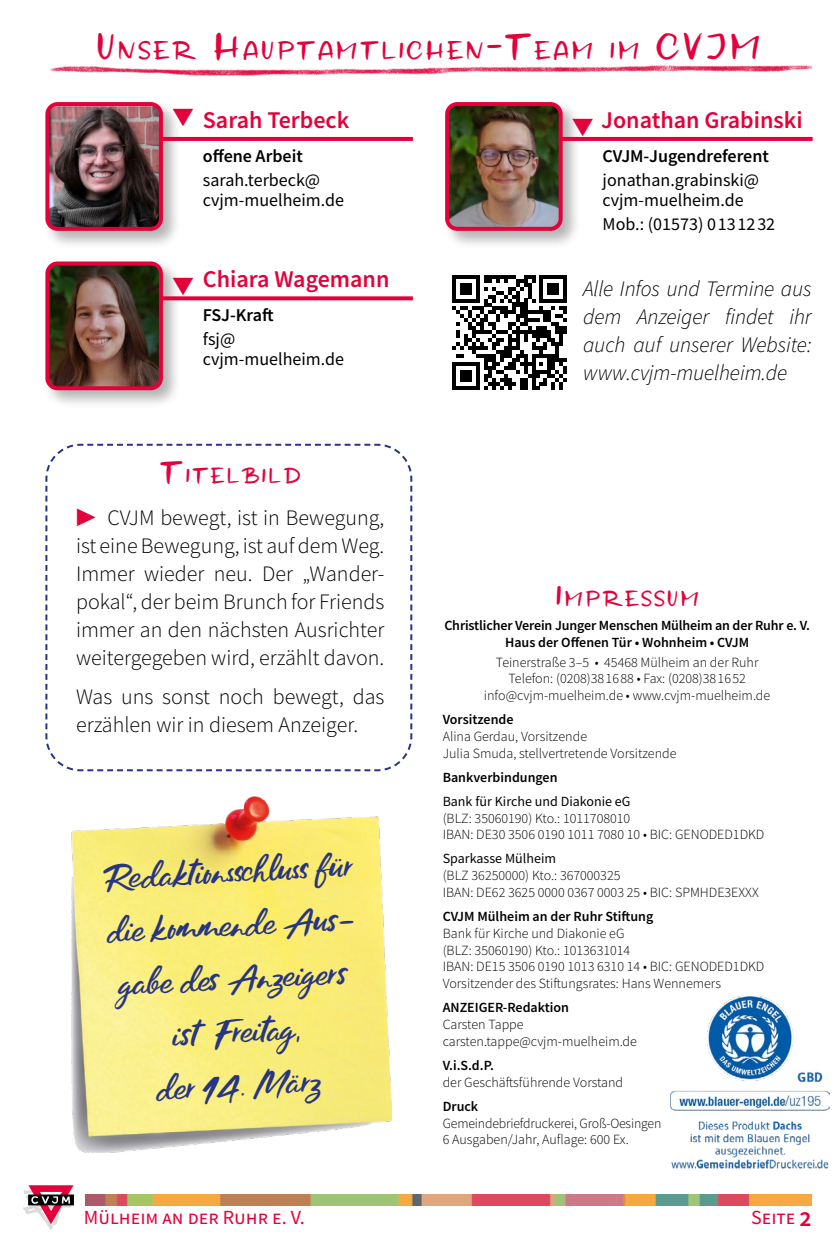
<style>
.page{position:relative;width:840px;height:1242px;background:#fff}
.page>*{position:absolute;margin:0;border:0;box-sizing:border-box;transform-origin:0 0}
.t1{font:26px/53.4px "Los Banditos Script";color:#283583;text-align:center}
.t2{font:600 24px "Source Sans Pro";color:#e4003a}
.t3{font:300 22px/28px "Source Sans Pro";color:#000;text-align:justify}
.t4{font:italic 300 22px/28px "Source Sans Pro";letter-spacing:-.005em;color:#000;text-align:justify}
.t5{font:20px "Source Sans Pro";color:#e4003a}
.t6{font:19.6px "Los Banditos Sans";letter-spacing:.07em;color:#e4003a;scale:1.1 1}
.t7{font:18px/20px "Source Sans Pro";color:#000}
.t8{font:600 18px "Source Sans Pro";color:#000}
.t9{font:16.8px "Los Banditos Sans";letter-spacing:.07em;color:#e4003a;scale:1.1 1}
.t10{font:300 14px/16.8px "Source Sans Pro";color:#000}
.t11{font:600 14px/16.8px "Source Sans Pro";color:#000;text-align:center}
.t12{font:14px "Source Sans Pro";color:#000}
.s1{font-size:28px}
.s2{font-weight:900;font-size:36px}
.s3{font-size:24px}
.s4{color:#e4003a}
.s5{font-weight:600;font-size:26px}
</style>
<div class="page">
<svg style="left:23px;top:1185px;width:50px;height:45px"></svg>
<img style="left:85px;top:1195px;width:726px;height:10px">
<svg style="left:45px;top:443px;width:368px;height:329px"></svg>
<div style="left:42px;top:99px;width:140px;height:151px;background:#000;opacity:.3"></div>
<img style="left:47px;top:107px;width:114px;height:122px">
<div style="left:45px;top:102px;width:118px;height:129px;border:4px solid #e4003a;border-radius:10px"></div>
<svg style="left:159px;top:137px;width:253px;height:4px"></svg>
<div style="left:42px;top:259px;width:140px;height:150px;background:#000;opacity:.3"></div>
<img style="left:47px;top:263px;width:114px;height:125px">
<div style="left:45px;top:261px;width:118px;height:129px;border:4px solid #e4003a;border-radius:10px"></div>
<svg style="left:159px;top:296px;width:253px;height:4px"></svg>
<img style="left:72px;top:796px;width:319px;height:356px">
<img style="left:670px;top:995px;width:158px;height:174px">
<img style="left:50px;top:65px;width:761px;height:11px">
<svg style="left:452px;top:275px;width:115px;height:114px"></svg>
<div style="left:441px;top:99px;width:140px;height:151px;background:#000;opacity:.3"></div>
<img style="left:447px;top:104px;width:113px;height:125px">
<div style="left:445px;top:102px;width:117px;height:129px;border:4px solid #e4003a;border-radius:10px"></div>
<svg style="left:559px;top:137px;width:253px;height:4px"></svg>
<h3 class="t6" style="left:95px;top:41px;width:602px"><span class="s1">U</span>NSER <span class="s1">H</span>AUPTAMTLICHEN<span class="s1">-T</span>EAM IM <span class="s1">CVJM</span></h3>
<h2 class="t2" style="left:170px;top:104px;width:180px"><span class="s2">▼</span> Sarah Terbeck</h2>
<p class="t8" style="left:203px;top:144px;width:101px">offene Arbeit</p>
<p class="t7" style="left:203px;top:170px;width:143px">sarah.terbeck@ cvjm-muelheim.de</p>
<h2 class="t2" style="left:170px;top:263px;width:221px"><span class="s2">▼</span> Chiara Wagemann</h2>
<p class="t8" style="left:203px;top:303px;width:72px">FSJ-Kraft</p>
<p class="t7" style="left:203px;top:329px;width:143px">fsj@ cvjm-muelheim.de</p>
<p class="t9" style="left:159px;top:468px;width:130px"><span class="s3">T</span>ITELBILD</p>
<h3 class="t3" style="left:76px;top:503px;width:310px"><span class="s4">▶</span> CVJM bewegt, ist in Bewegung, ist eine Bewegung, ist auf dem Weg.<br>Immer wieder neu. Der „Wander&shy;pokal“, der beim Brunch for Friends immer an den nächsten Ausrichter weitergegeben wird, erzählt davon.</h3>
<h3 class="t3" style="left:76px;top:683px;width:310px">Was uns sonst noch bewegt, das erzählen wir in diesem Anzeiger.</h3>
<h1 class="t1" style="left:102px;top:853px;width:250px;rotate:-3deg">Redaktionss chluss für die kommende Aus&shy;gabe des Anzeigers ist Freitag,<br>der 14. März</h1>
<h2 class="t2" style="left:569px;top:104px;width:234px"><span class="s2">▼</span> Jonathan Grabinski</h2>
<p class="t8" style="left:602px;top:144px;width:168px">CVJM-Jugendreferent</p>
<p class="t7" style="left:602px;top:170px;width:158px">jonathan.grabinski@ cvjm-muelheim.de</p>
<p class="t7" style="left:602px;top:214px;width:174px">Mob.: (01573) 0131232</p>
<h3 class="t4" style="left:582px;top:275px;width:230px">Alle Infos und Termine aus dem Anzeiger findet ihr auch auf unserer Website: www.cvjm-muelheim.de</h3>
<p class="t9" style="left:554px;top:590px;width:133px"><span class="s3">I</span> MPRESSUM</p>
<p class="t11" style="left:444px;top:616px;width:367px">Christlicher Verein Junger Menschen Mülheim an der Ruhr e. V.<br>Haus der Offenen Tür • Wohnheim • CVJM</p>
<p class="t10" style="left:483px;top:653px;width:288px;text-align:center">Teinerstraße 3–5 • 45468 Mülheim an der Ruhr<br>Telefon: (0208)381688 • Fax: (0208)381652 info@cvjm-muelheim.de • www.cvjm-muelheim.de</p>
<p class="t11" style="left:442px;top:711px;width:72px">Vorsitzende</p>
<p class="t10" style="left:442px;top:728px;width:235px">Alina Gerdau, Vorsitzende<br>Julia Smuda, stellvertretende Vorsitzende</p>
<p class="t11" style="left:442px;top:768px;width:116px">Bankverbindungen</p>
<p class="t12" style="left:442px;top:792px;width:189px">Bank für Kirche und Diakonie eG</p>
<p class="t10" style="left:442px;top:809px;width:323px">(BLZ: 35060190) Kto.: 1011708010<br>IBAN: DE30 3506 0190 1011 7080 10 • BIC: GENODED1DKD</p>
<p class="t12" style="left:442px;top:850px;width:115px">Sparkasse Mülheim</p>
<p class="t10" style="left:442px;top:867px;width:317px">(BLZ 36250000) Kto.: 367000325<br>IBAN: DE62 3625 0000 0367 0003 25 • BIC: SPMHDE3EXXX</p>
<p class="t11" style="left:442px;top:908px;width:212px">CVJM Mülheim an der Ruhr Stiftung</p>
<p class="t10" style="left:442px;top:924px;width:323px">Bank für Kirche und Diakonie eG<br>(BLZ: 35060190) Kto.: 1013631014<br>IBAN: DE15 3506 0190 1013 6310 14 • BIC: GENODED1DKD Vorsitzender des Stiftungsrates: Hans Wennemers</p>
<p class="t11" style="left:442px;top:999px;width:128px">ANZEIGER-Redaktion</p>
<p class="t10" style="left:442px;top:1016px;width:196px">Carsten Tappe carsten.tappe@cvjm-muelheim.de</p>
<p class="t11" style="left:442px;top:1056px;width:53px">V.i.S.d.P.</p>
<p class="t10" style="left:442px;top:1073px;width:182px">der Geschäftsführende Vorstand</p>
<p class="t11" style="left:442px;top:1097px;width:37px">Druck</p>
<p class="t10" style="left:442px;top:1114px;width:220px">Gemeindebriefdruckerei, Groß-Oesingen<br>6 Ausgaben/Jahr, Auflage: 600 Ex.</p>
<h3 class="t5" style="left:84px;top:1204px;width:222px">Mülheim an der Ruhr e. V.</h3>
<h3 class="t5" style="left:750px;top:1205px;width:62px">Seite <span class="s5">2</span></h3>
</div>
